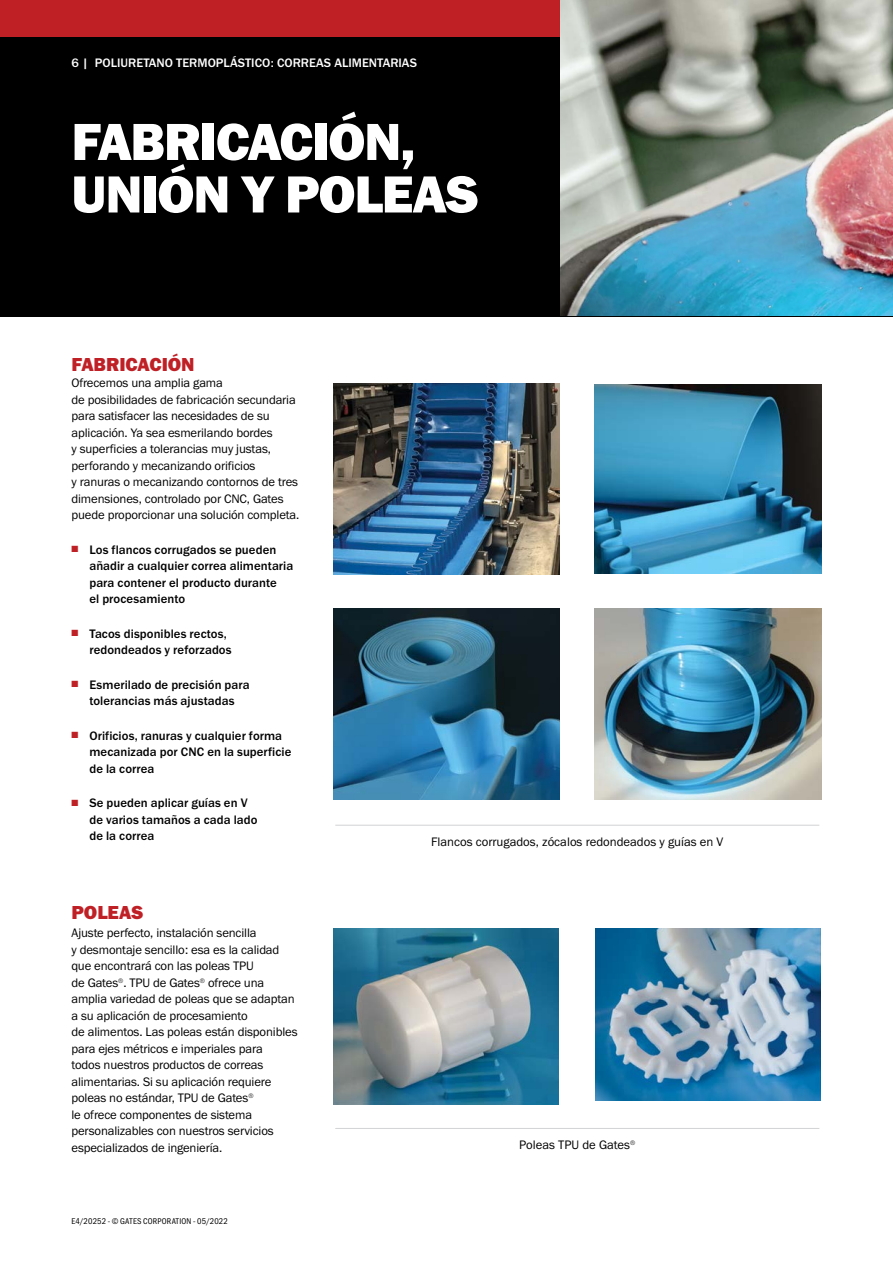
<style>
.page{position:relative;width:893px;height:1263px;background:#fff}
.page>*{position:absolute;margin:0;border:0;box-sizing:border-box;transform-origin:0 0}
._9_5pt_Demi{font:54px/52.5px "Franklin Gothic URW Hea";letter-spacing:-.025em;color:#fff}
._9_5pt_Demi-2{font:19.5px "Franklin Gothic URW Hea";letter-spacing:-.005em;color:#bf2026}
._9_5pt_Book{font:12.75px/16.5px "Franklin Gothic URW Boo";letter-spacing:-.01em;color:#000}
.t1{font:500 12.75px/16.5px "Franklin Gothic URW";letter-spacing:.005em;color:#000}
.page_number{font:500 12.75px "Franklin Gothic URW";color:#fff}
._6_75pt_Cond_Book{font:8.7px "Franklin Gothic URW Cond";letter-spacing:.025em;color:#000}
.s1{color:#bf2026}
</style>
<div class="page">
<img style="left:560px;top:0;width:333px;height:316px">
<div style="left:0;top:0;width:560px;height:316px;background:#000"></div>
<div style="left:0;top:0;width:560px;height:36px;background:#bf2026"></div>
<img style="left:333px;top:383px;width:227px;height:191px">
<img style="left:333px;top:608px;width:227px;height:191px">
<img style="left:333px;top:929px;width:226px;height:175px">
<img style="left:595px;top:384px;width:226px;height:189px">
<img style="left:595px;top:608px;width:226px;height:191px">
<img style="left:596px;top:929px;width:224px;height:171px">
<hr style="left:335px;top:825px;width:484px;height:1px;background:#d1d3d4">
<hr style="left:335px;top:1128px;width:484px;height:1px;background:#d1d3d4">
<p class="page_number" style="left:72px;top:55px;width:347px">6 | POLIURETANO TERMOPLÁSTICO: CORREAS ALIMENTARIAS</p>
<p class="_9_5pt_Demi" style="left:71px;top:114px;width:409px">FABRICACIÓN,<br>UNIÓN Y POLEAS</p>
<p class="_9_5pt_Demi-2" style="left:71px;top:351px;width:125px">FABRICACIÓN</p>
<p class="_9_5pt_Book" style="left:71px;top:374px;width:229px">Ofrecemos una amplia gama<br>de posibilidades de fabricación secundaria para satisfacer las necesidades de su aplicación. Ya sea esmerilando bordes<br>y superficies a tolerancias muy justas, perforando y mecanizando orificios<br>y ranuras o mecanizando contornos de tres dimensiones, controlado por CNC, Gates puede proporcionar una solución completa.</p>
<p class="t1" style="left:89px;top:541px;width:205px;text-indent:-18px"><span class="s1">■</span> Los flancos corrugados se pueden añadir a cualquier correa alimentaria para contener el producto durante<br>el procesamiento</p>
<p class="t1" style="left:89px;top:625px;width:144px;text-indent:-18px"><span class="s1">■</span> Tacos disponibles rectos, redondeados y reforzados</p>
<p class="t1" style="left:71px;top:676px;width:180px;text-align:center"><span class="s1">■</span> Esmerilado de precisión para tolerancias más ajustadas</p>
<p class="t1" style="left:89px;top:727px;width:204px;text-indent:-18px"><span class="s1">■</span> Orificios, ranuras y cualquier forma mecanizada por CNC en la superficie de la correa</p>
<p class="t1" style="left:89px;top:794px;width:170px;text-indent:-18px"><span class="s1">■</span> Se pueden aplicar guías en V de varios tamaños a cada lado de la correa</p>
<p class="_9_5pt_Demi-2" style="left:71px;top:900px;width:73px">POLEAS</p>
<p class="_9_5pt_Book" style="left:71px;top:924px;width:228px">Ajuste perfecto, instalación sencilla<br>y desmontaje sencillo: esa es la calidad que encontrará con las poleas TPU<br>de Gates<sup>®</sup>. TPU de Gates<sup>®</sup> ofrece una amplia variedad de poleas que se adaptan a su aplicación de procesamiento<br>de alimentos. Las poleas están disponibles para ejes métricos e imperiales para<br>todos nuestros productos de correas alimentarias. Si su aplicación requiere poleas no estándar, TPU de Gates<sup>®<br></sup>le ofrece componentes de sistema personalizables con nuestros servicios especializados de ingeniería.</p>
<p class="_6_75pt_Cond_Book" style="left:71px;top:1215px;width:158px">E4/20252 - © GATES CORPORATION - 05/2022</p>
<p class="_9_5pt_Book" style="left:431px;top:833px;width:294px">Flancos corrugados, zócalos redondeados y guías en V</p>
<p class="_9_5pt_Book" style="left:519px;top:1136px;width:118px">Poleas TPU de Gates<sup>®</sup></p>
</div>
